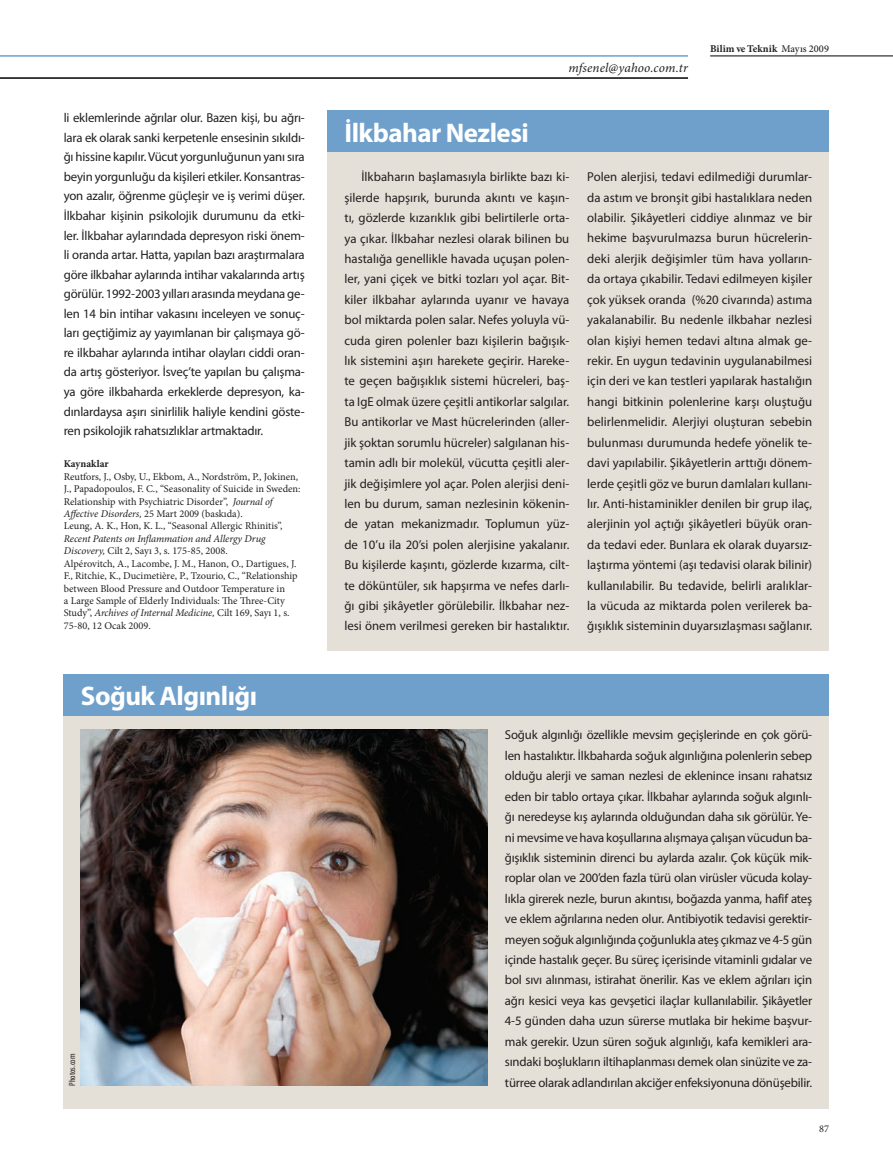
<style>
.page{position:relative;width:893px;height:1170px;background:#fff}
.page>*{position:absolute;margin:0;border:0;box-sizing:border-box;transform-origin:0 0}
.t1{font:700 27px "Myriad Pro";letter-spacing:-.02em;color:#fff}
.t2{font:italic 13.2px "Minion Pro";letter-spacing:.01em;color:#231f20}
.t3{font:12.9px/20.4px "Myriad Pro";letter-spacing:-.01em;color:#231f20;text-align:justify}
.t4{font:10.35px/12.5px "Minion Pro";color:#231f20}
.t5{font:700 10.35px "Minion Pro";letter-spacing:.005em;color:#231f20}
.t6{font:condensed 9px "Myriad Pro";color:#231f20}
.s1{font-style:italic}
.s2{font-weight:500}
</style>
<div class="page">
<div style="left:327px;top:123px;width:502px;height:528px;background:#e5e0d7"></div>
<div style="left:64px;top:702px;width:765px;height:406px;background:#e5e0d7"></div>
<div style="left:327px;top:111px;width:502px;height:41px;background:#6fa0cb"></div>
<div style="left:64px;top:674px;width:765px;height:42px;background:#6fa0cb"></div>
<img style="left:81px;top:729px;width:407px;height:356px">
<hr style="left:710px;top:56px;width:183px;height:1px;background:#000103">
<hr style="left:0;top:78px;width:688px;height:1px;background:#000103">
<hr style="left:0;top:56px;width:688px;height:1px;background:#6fa0cb">
<p class="t3" style="left:64px;top:108px;width:242px;line-height:19.5px">li eklemlerinde ağrılar olur. Bazen kişi, bu ağrı&shy;lara ek olarak sanki kerpetenle ensesinin sıkıldı&shy;ğı hissine kapılır. Vücut yorgunluğunun yanı sıra beyin yorgunluğu da kişileri etkiler. Konsantras&shy;yon azalır, öğrenme güçleşir ve iş verimi düşer.<br>İlkbahar kişinin psikolojik durumunu da etki&shy;ler. İlkbahar aylarındada depresyon riski önem&shy;li oranda artar. Hatta, yapılan bazı araştırmalara göre ilkbahar aylarında intihar vakalarında artış görülür. 1992-2003 yılları arasında meydana ge&shy;len 14 bin intihar vakasını inceleyen ve sonuç&shy;ları geçtiğimiz ay yayımlanan bir çalışmaya gö&shy;re ilkbahar aylarında intihar olayları ciddi oran&shy;da artış gösteriyor. İsveç’te yapılan bu çalışma&shy;ya göre ilkbaharda erkeklerde depresyon, ka&shy;dınlardaysa aşırı sinirlilik haliyle kendini göste&shy;ren psikolojik rahatsızlıklar artmaktadır.</p>
<p class="t5" style="left:64px;top:456px;width:46px">Kaynaklar</p>
<p class="t4" style="left:64px;top:470px;width:238px">Reutfors, J., Osby, U., Ekbom, A., Nordström, P., Jokinen, J., Papadopoulos, F. C., “Seasonality of Suicide in Sweden:<br>Relationship with Psychiatric Disorder”, <span class="s1">Journal of Affective Disorders,</span> 25 Mart 2009 (baskıda).<br>Leung, A. K., Hon, K. L., “Seasonal Allergic Rhinitis”,</p>
<p class="t4" style="left:64px;top:532px;width:235px"><span class="s1">Recent Patents on Inflammation and Allergy Drug Discovery,</span> Cilt 2, Sayı 3, s. 175-85, 2008.<br>Alpérovitch, A., Lacombe, J. M., Hanon, O., Dartigues, J.<br>F., Ritchie, K., Ducimetière, P., Tzourio, C., “Relationship between Blood Pressure and Outdoor Temperature in<br>a Large Sample of Elderly Individuals: The Three-City Study”, <span class="s1">Archives of Internal Medicine,</span> Cilt 169, Sayı 1, s.<br>75-80, 12 Ocak 2009.</p>
<h1 class="t1" style="left:81px;top:678px;width:178px">Soğuk Algınlığı</h1>
<p class="t6" style="left:67px;top:1085px;width:34px;rotate:-90deg">Photos.com</p>
<h1 class="t1" style="left:344px;top:115px;width:186px">İlkbahar Nezlesi</h1>
<p class="t2" style="left:568px;top:58px;width:121px">mfsenel@yahoo.com.tr</p>
<p class="t5" style="left:710px;top:41px;width:120px">Bilim ve Teknik <span class="s2">Mayıs 2009</span></p>
<p class="t3" style="left:344px;top:166px;width:226px;text-indent:17px">İlkbaharın başlamasıyla birlikte bazı ki&shy;şilerde hapşırık, burunda akıntı ve kaşın&shy;tı, gözlerde kızarıklık gibi belirtilerle orta&shy;ya çıkar. İlkbahar nezlesi olarak bilinen bu hastalığa genellikle havada uçuşan polen&shy;ler, yani çiçek ve bitki tozları yol açar. Bit&shy;kiler ilkbahar aylarında uyanır ve havaya bol miktarda polen salar. Nefes yoluyla vü&shy;cuda giren polenler bazı kişilerin bağışık&shy;lık sistemini aşırı harekete geçirir. Hareke&shy;te geçen bağışıklık sistemi hücreleri, baş&shy;ta IgE olmak üzere çeşitli antikorlar salgılar.<br>Bu antikorlar ve Mast hücrelerinden (aller&shy;jik şoktan sorumlu hücreler) salgılanan his&shy;tamin adlı bir molekül, vücutta çeşitli aler&shy;jik değişimlere yol açar. Polen alerjisi deni&shy;len bu durum, saman nezlesinin kökenin&shy;de yatan mekanizmadır. Toplumun yüz&shy;de 10’u ila 20’si polen alerjisine yakalanır.<br>Bu kişilerde kaşıntı, gözlerde kızarma, cilt&shy;te döküntüler, sık hapşırma ve nefes darlı&shy;ğı gibi şikâyetler görülebilir. İlkbahar nez&shy;lesi önem verilmesi gereken bir hastalıktır.</p>
<p class="t3" style="left:587px;top:166px;width:226px">Polen alerjisi, tedavi edilmediği durumlar&shy;da astım ve bronşit gibi hastalıklara neden olabilir. Şikâyetleri ciddiye alınmaz ve bir hekime başvurulmazsa burun hücrelerin&shy;deki alerjik değişimler tüm hava yolların&shy;da ortaya çıkabilir. Tedavi edilmeyen kişiler çok yüksek oranda (%20 civarında) astıma yakalanabilir. Bu nedenle ilkbahar nezlesi olan kişiyi hemen tedavi altına almak ge&shy;rekir. En uygun tedavinin uygulanabilmesi için deri ve kan testleri yapılarak hastalığın hangi bitkinin polenlerine karşı oluştuğu belirlenmelidir. Alerjiyi oluşturan sebebin bulunması durumunda hedefe yönelik te&shy;davi yapılabilir. Şikâyetlerin arttığı dönem&shy;lerde çeşitli göz ve burun damlaları kullanı&shy;lır. Anti-histaminikler denilen bir grup ilaç, alerjinin yol açtığı şikâyetleri büyük oran&shy;da tedavi eder. Bunlara ek olarak duyarsız&shy;laştırma yöntemi (aşı tedavisi olarak bilinir) kullanılabilir. Bu tedavide, belirli aralıklar&shy;la vücuda az miktarda polen verilerek ba&shy;ğışıklık sisteminin duyarsızlaşması sağlanır.</p>
<p class="t3" style="left:505px;top:724px;width:309px">Soğuk algınlığı özellikle mevsim geçişlerinde en çok görü&shy;len hastalıktır. İlkbaharda soğuk algınlığına polenlerin sebep olduğu alerji ve saman nezlesi de eklenince insanı rahatsız eden bir tablo ortaya çıkar. İlkbahar aylarında soğuk algınlı&shy;ğı neredeyse kış aylarında olduğundan daha sık görülür. Ye&shy;ni mevsime ve hava koşullarına alışmaya çalışan vücudun ba&shy;ğışıklık sisteminin direnci bu aylarda azalır. Çok küçük mik&shy;roplar olan ve 200’den fazla türü olan virüsler vücuda kolay&shy;lıkla girerek nezle, burun akıntısı, boğazda yanma, hafif ateş ve eklem ağrılarına neden olur. Antibiyotik tedavisi gerektir&shy;meyen soğuk algınlığında çoğunlukla ateş çıkmaz ve 4-5 gün içinde hastalık geçer. Bu süreç içerisinde vitaminli gıdalar ve bol sıvı alınması, istirahat önerilir. Kas ve eklem ağrıları için ağrı kesici veya kas gevşetici ilaçlar kullanılabilir. Şikâyetler 4-5 günden daha uzun sürerse mutlaka bir hekime başvur&shy;mak gerekir. Uzun süren soğuk algınlığı, kafa kemikleri ara&shy;sındaki boşlukların iltihaplanması demek olan sinüzite ve za&shy;türree olarak adlandırılan akciğer enfeksiyonuna dönüşebilir.</p>
<p class="t4" style="left:819px;top:1122px;width:11px">87</p>
</div>
